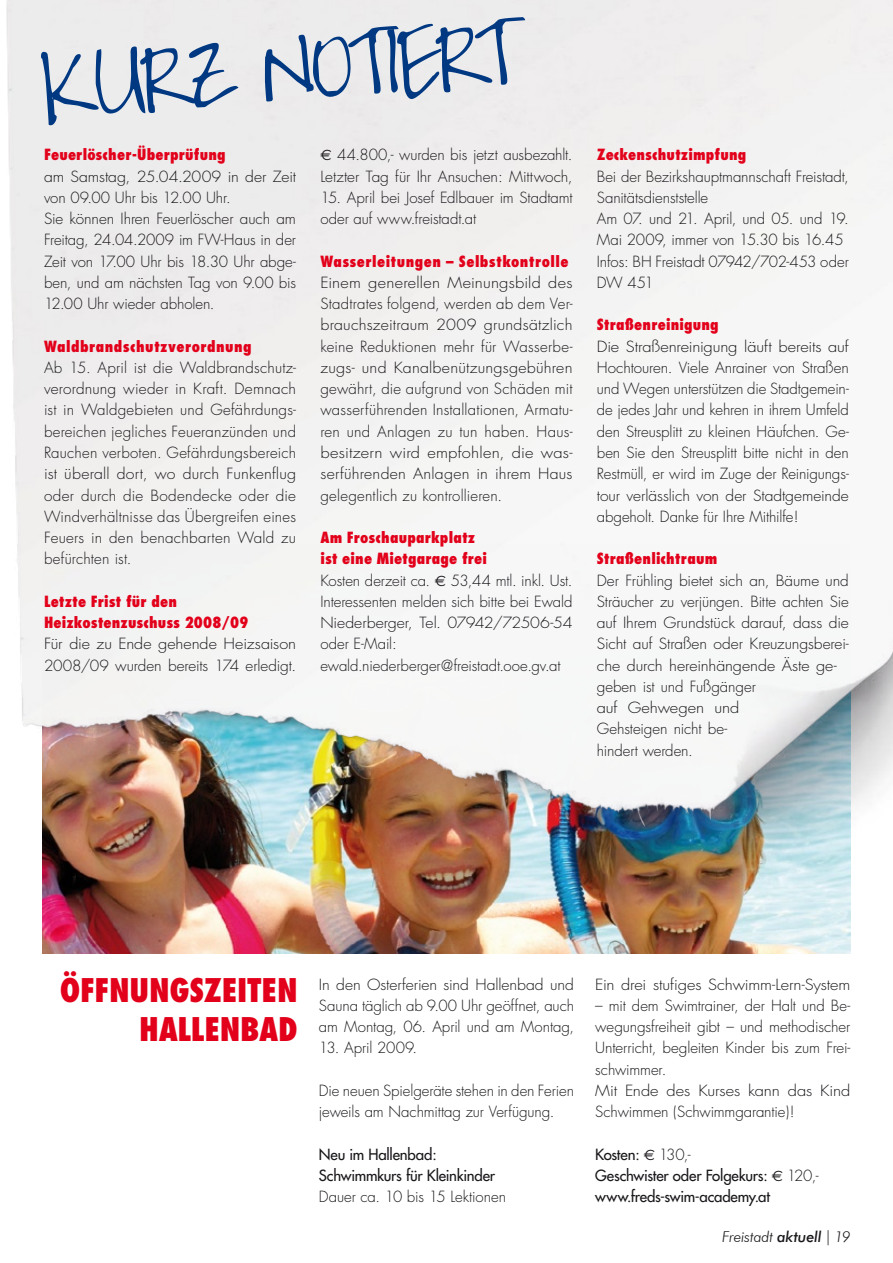
<style>
.page{position:relative;width:893px;height:1263px;background:#fff}
.page>*{position:absolute;margin:0;border:0;box-sizing:border-box;transform-origin:0 0}
.t1{font:74.4px "Jayne Print Hand";color:#003882}
.t2{font:800 condensed 31.65px/38.1px "Futura";letter-spacing:-.015em;color:#e2001a;text-align:right}
.t3{font:300 15px/21.3px "Futura";letter-spacing:-.005em;color:#1a171b}
.t4{font:300 15px/21.3px "Futura";letter-spacing:-.005em;color:#1a171b;text-align:justify;scale:1.09 1}
.t5{font:300 15px/21.3px "Futura";letter-spacing:-.005em;color:#1a171b;scale:1.05 1}
.t6{font:800 condensed 15px/21.3px "Futura";letter-spacing:.01em;color:#e2001a}
.t7{font:15px/21.3px "Futura";letter-spacing:-.015em;color:#1a171b}
.t8{font:300 15px/21.3px "Futura";letter-spacing:-.005em;color:#1a171b;scale:1.08 1}
.t9{font:800 condensed 15px "Futura";letter-spacing:.03em;color:#e2001a}
.t10{font:italic 300 15px "Futura BT";letter-spacing:-.01em;color:#1a171b}
.s1{font-family:"Euro Sans";font-weight:400}
.s2{font-weight:800;font-stretch:condensed;color:#e2001a}
.s3{font-family:"Euro Sans"}
.s4{font-weight:300}
.s5{font-weight:500}
.s6{font-family:"Futura";font-style:normal}
</style>
<div class="page">
<img style="left:43px;top:872px;width:807px;height:81px">
<img style="left:6px;top:0;width:887px;height:872px">
<h1 class="t1" style="left:39px;top:48px;width:485px;rotate:-4deg">KURZ NOTIERT</h1>
<p class="t6" style="left:44px;top:144px;width:183px">Feuerlöscher-Überprüfung</p>
<p class="t5" style="left:44px;top:166px;width:242px">am Samstag, 25.04.2009 in der Zeit von 09.00 Uhr bis 12.00 Uhr.<br>Sie können Ihren Feuerlöscher auch am Freitag, 24.04.2009 im FW-Haus in der Zeit von 17.00 Uhr bis 18.30 Uhr abge&shy;ben, und am nächsten Tag von 9.00 bis 12.00 Uhr wieder abholen.</p>
<p class="t6" style="left:44px;top:335px;width:209px">Waldbrandschutzverordnung</p>
<p class="t3" style="left:44px;top:357px;width:254px;text-align:justify">Ab 15. April ist die Waldbrandschutz&shy;verordnung wieder in Kraft. Demnach ist in Waldgebieten und Gefährdungs&shy;bereichen jegliches Feueranzünden und Rauchen verboten. Gefährdungsbereich ist überall dort, wo durch Funkenflug oder durch die Bodendecke oder die Windverhältnisse das Übergreifen eines Feuers in den benachbarten Wald zu befürchten ist.</p>
<p class="t6" style="left:44px;top:590px;width:206px">Letzte Frist für den<br>Heizkostenzuschuss 2008/09</p>
<p class="t8" style="left:44px;top:634px;width:235px">Für die zu Ende gehende Heizsaison<br>2008/09 wurden bereits 174 erledigt.</p>
<p class="t3" style="left:320px;top:145px;width:254px"><span class="s1">e</span> 44.800,- wurden bis jetzt ausbezahlt.<br>Letzter Tag für Ihr Ansuchen: Mittwoch,</p>
<p class="t3" style="left:320px;top:187px;width:254px">15. April bei Josef Edlbauer im Stadtamt oder auf www.freistadt.at</p>
<p class="t9" style="left:320px;top:252px;width:250px">Wasserleitungen – Selbstkontrolle</p>
<p class="t4" style="left:320px;top:272px;width:233px">Einem generellen Meinungsbild des Stadtrates folgend, werden ab dem Ver&shy;brauchszeitraum 2009 grundsätzlich keine Reduktionen mehr für Wasserbe&shy;zugs- und Kanalbenützungsgebühren gewährt, die aufgrund von Schäden mit wasserführenden Installationen, Armatu&shy;ren und Anlagen zu tun haben. Haus&shy;besitzern wird empfohlen, die was&shy;serführenden Anlagen in ihrem Haus gelegentlich zu kontrollieren.</p>
<p class="t3" style="left:320px;top:527px;width:254px"><span class="s2">Am Froschauparkplatz<br>ist eine Mietgarage frei<br></span>Kosten derzeit ca. <span class="s1">€</span> 53,44 mtl. inkl. Ust.<br>Interessenten melden sich bitte bei Ewald<br>Niederberger, Tel. 07942/72506-54 oder E-Mail: ewald.niederberger@freistadt.ooe.gv.at</p>
<p class="t6" style="left:597px;top:144px;width:151px">Zeckenschutzimpfung</p>
<p class="t3" style="left:597px;top:166px;width:254px">Bei der Bezirkshauptmannschaft Freistadt,<br>Sanitätsdienststelle<br>Am 07. und 21. April, und 05. und 19.<br>Mai 2009, immer von 15.30 bis 16.45<br>Infos: BH Freistadt 07942/702-453 oder<br>DW 451</p>
<p class="t6" style="left:597px;top:314px;width:123px">Straßenreinigung</p>
<p class="t4" style="left:597px;top:336px;width:233px">Die Straßenreinigung läuft bereits auf Hochtouren. Viele Anrainer von Straßen und Wegen unterstützen die Stadtgemein&shy;de jedes Jahr und kehren in ihrem Umfeld den Streusplitt zu kleinen Häufchen. Ge&shy;ben Sie den Streusplitt bitte nicht in den Restmüll, er wird im Zuge der Reinigungs&shy;tour verlässlich von der Stadtgemeinde abgeholt. Danke für Ihre Mithilfe!</p>
<p class="t6" style="left:597px;top:548px;width:122px">Straßenlichtraum</p>
<p class="t3" style="left:597px;top:570px;width:254px">Der Frühling bietet sich an, Bäume und<br>Sträucher zu verjüngen. Bitte achten Sie auf Ihrem Grundstück darauf, dass die<br>Sicht auf Straßen oder Kreuzungsberei&shy;che durch hereinhängende Äste ge&shy;geben ist und Fußgänger<br>auf Gehwegen und<br>Gehsteigen nicht be-<br>hindert werden.</p>
<h2 class="t2" style="left:60px;top:971px;width:239px">Öffnungszeiten<br>Hallenbad</h2>
<p class="t5" style="left:319px;top:974px;width:244px;text-align:justify">In den Osterferien sind Hallenbad und Sauna täglich ab 9.00 Uhr geöffnet, auch am Montag, 06. April und am Montag,</p>
<p class="t3" style="left:319px;top:1038px;width:100px">13. April 2009.</p>
<p class="t3" style="left:319px;top:1080px;width:257px">Die neuen Spielgeräte stehen in den Ferien jeweils am Nachmittag zur Verfügung.</p>
<p class="t7" style="left:319px;top:1143px;width:178px">Neu im Hallenbad:<br>Schwimmkurs für Kleinkinder</p>
<p class="t3" style="left:319px;top:1186px;width:189px">Dauer ca. 10 bis 15 Lektionen</p>
<p class="t4" style="left:595px;top:974px;width:235px">Ein drei stufiges Schwimm-Lern-System</p>
<p class="t3" style="left:595px;top:995px;width:257px">– mit dem Swimtrainer, der Halt und Be&shy;wegungsfreiheit gibt – und methodischer Unterricht, begleiten Kinder bis zum Frei&shy;schwimmer.<br>Mit Ende des Kurses kann das Kind Schwimmen (Schwimmgarantie)!</p>
<p class="t7" style="left:595px;top:1143px;width:225px">Kosten: <span class="s3">€</span> <span class="s4">130,-<br></span>Geschwister oder Folgekurs: <span class="s3">€</span> <span class="s4">120,- </span>www.freds-swim-academy.at</p>
<p class="t10" style="left:722px;top:1227px;width:130px">Freistadt <span class="s5">aktuell</span> <span class="s6">|</span> 19</p>
</div>
